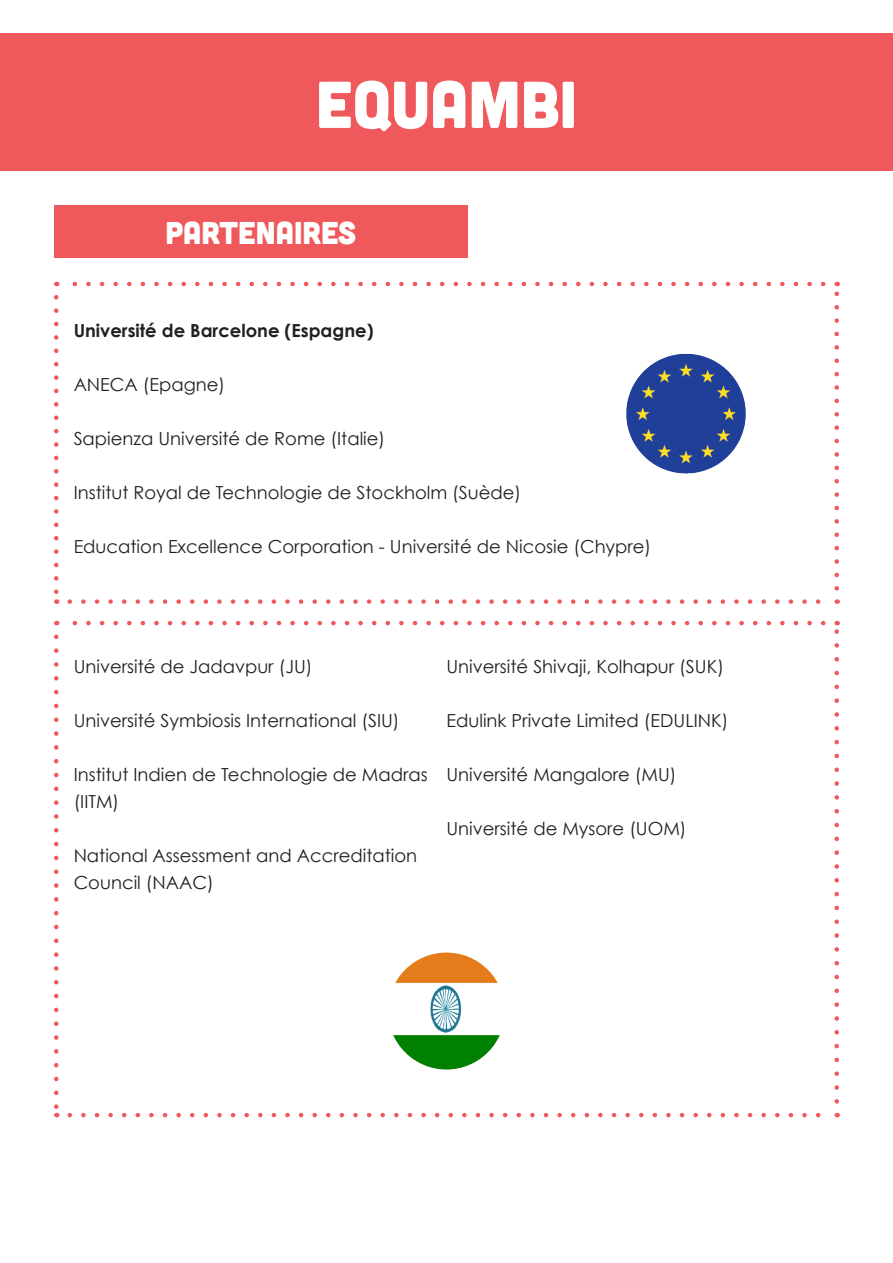
<style>
.page{position:relative;width:893px;height:1263px;background:#fff}
.page>*{position:absolute;margin:0;border:0;box-sizing:border-box;transform-origin:0 0}
.t1{font:66px "Cubano";color:#fff}
.t2{font:31.5px "Cubano";color:#fff}
.t3{font:18px/27px "Century Gothic";color:#231f20}
.t4{font:700 18px "Century Gothic";color:#231f20}
</style>
<div class="page">
<div style="left:0;top:33px;width:893px;height:137px;background:#f0595b"></div>
<div style="left:54px;top:205px;width:414px;height:52px;background:#f0595b"></div>
<svg style="left:70px;top:599px;width:751px;height:5px"></svg>
<svg style="left:72px;top:282px;width:751px;height:4px"></svg>
<svg style="left:54px;top:297px;width:4px;height:307px"></svg>
<svg style="left:834px;top:282px;width:5px;height:306px"></svg>
<svg style="left:70px;top:1113px;width:751px;height:4px"></svg>
<svg style="left:72px;top:621px;width:751px;height:4px"></svg>
<svg style="left:54px;top:637px;width:4px;height:480px"></svg>
<svg style="left:834px;top:621px;width:5px;height:480px"></svg>
<img style="left:626px;top:353px;width:120px;height:121px">
<img style="left:388px;top:952px;width:117px;height:117px;border-radius:58px">
<p class="t1" style="left:316px;top:62px;width:263px">EQUAMBI</p>
<p class="t2" style="left:166px;top:212px;width:192px">PARTENAIRES</p>
<p class="t4" style="left:74px;top:319px;width:301px">Université de Barcelone (Espagne)</p>
<p class="t3" style="left:74px;top:370px;width:153px">ANECA (Epagne)</p>
<p class="t3" style="left:74px;top:424px;width:313px">Sapienza Université de Rome (Italie)</p>
<p class="t3" style="left:74px;top:478px;width:449px">Institut Royal de Technologie de Stockholm (Suède)</p>
<p class="t3" style="left:74px;top:532px;width:579px">Education Excellence Corporation - Université de Nicosie (Chypre)</p>
<p class="t3" style="left:74px;top:652px;width:240px">Université de Jadavpur (JU)</p>
<p class="t3" style="left:74px;top:706px;width:327px">Université Symbiosis International (SIU)</p>
<p class="t3" style="left:74px;top:760px;width:356px">Institut Indien de Technologie de Madras (IITM)</p>
<p class="t3" style="left:74px;top:841px;width:345px">National Assessment and Accreditation<br>Council (NAAC)</p>
<p class="t3" style="left:446px;top:652px;width:279px">Université Shivaji, Kolhapur (SUK)</p>
<p class="t3" style="left:446px;top:706px;width:283px">Edulink Private Limited (EDULINK)</p>
<p class="t3" style="left:446px;top:760px;width:232px">Université Mangalore (MU)</p>
<p class="t3" style="left:446px;top:814px;width:242px">Université de Mysore (UOM)</p>
</div>
